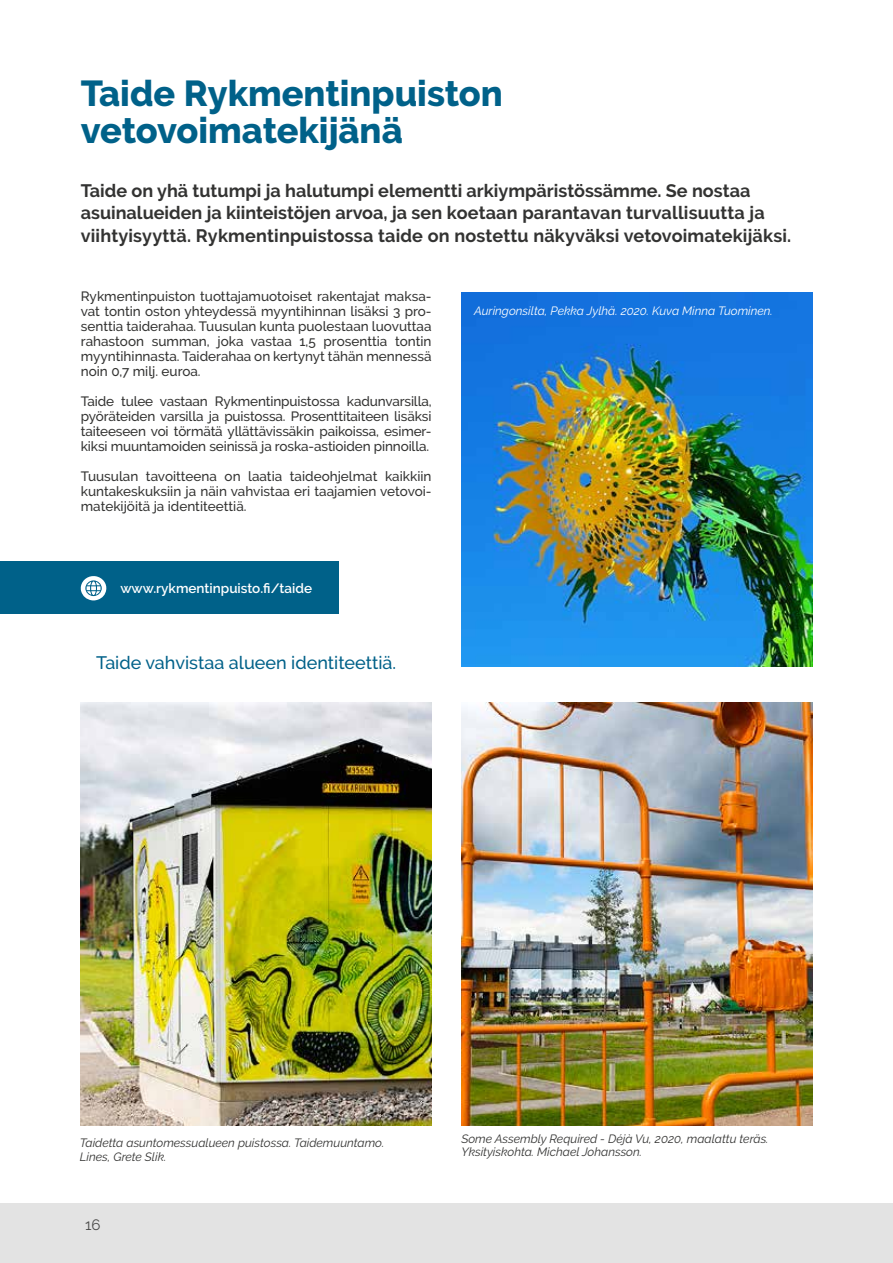
<style>
.page{position:relative;width:893px;height:1263px;background:#fff}
.page>*{position:absolute;margin:0;border:0;box-sizing:border-box;transform-origin:0 0}
.t1{font:800 36px/37.5px "Raleway";color:#006189}
.t2{font:700 18px/22.5px "Raleway";color:#333332}
.t3{font:500 18px "Raleway";color:#006189}
.t4{font:15px "Raleway";color:#4a4a49}
.t5{font:500 13.5px/15px "Raleway";color:#333332;text-align:justify}
.t6{font:600 13.5px "Raleway";color:#fff}
.t7{font:italic 12px/13.5px "Raleway";color:#333332}
.t8{font:italic 12px "Raleway";color:#fff}
</style>
<div class="page">
<div style="left:0;top:1203px;width:893px;height:60px;background:#e3e3e3"></div>
<img style="left:461px;top:292px;width:351px;height:374px">
<img style="left:461px;top:702px;width:351px;height:424px">
<img style="left:81px;top:702px;width:351px;height:424px">
<div style="left:0;top:562px;width:339px;height:52px;background:#006189"></div>
<svg style="left:81px;top:576px;width:26px;height:24px"></svg>
<h1 class="t1" style="left:81px;top:75px;width:424px">Taide Rykmentinpuiston vetovoimatekijänä</h1>
<p class="t2" style="left:81px;top:179px;width:712px">Taide on yhä tutumpi ja halutumpi elementti arkiympäristössämme. Se nostaa asuinalueiden ja kiinteistöjen arvoa, ja sen koetaan parantavan turvallisuutta ja viihtyisyyttä. Rykmentinpuistossa taide on nostettu näkyväksi vetovoimatekijäksi.</p>
<p class="t5" style="left:81px;top:289px;width:352px">Rykmentinpuiston tuottajamuotoiset rakentajat maksa&shy;vat tontin oston yhteydessä myyntihinnan lisäksi 3 pro&shy;senttia taiderahaa. Tuusulan kunta puolestaan luovuttaa rahastoon summan, joka vastaa 1,5 prosenttia tontin myyntihinnasta. Taiderahaa on kertynyt tähän mennessä noin 0,7 milj. euroa.</p>
<p class="t5" style="left:81px;top:394px;width:352px">Taide tulee vastaan Rykmentinpuistossa kadunvarsilla, pyöräteiden varsilla ja puistossa. Prosenttitaiteen lisäksi taiteeseen voi törmätä yllättävissäkin paikoissa, esimer&shy;kiksi muuntamoiden seinissä ja roska-astioiden pinnoilla.</p>
<p class="t5" style="left:81px;top:469px;width:352px">Tuusulan tavoitteena on laatia taideohjelmat kaikkiin kuntakeskuksiin ja näin vahvistaa eri taajamien vetovoi&shy;matekijöitä ja identiteettiä.</p>
<p class="t6" style="left:120px;top:580px;width:193px">www.rykmentinpuisto.fi/taide</p>
<h2 class="t3" style="left:96px;top:652px;width:302px">Taide vahvistaa alueen identiteettiä.</h2>
<p class="t8" style="left:474px;top:304px;width:300px">Auringonsilta, Pekka Jylhä. 2020. Kuva Minna Tuominen.</p>
<p class="t7" style="left:80px;top:1136px;width:306px">Taidetta asuntomessualueen puistossa. Taidemuuntamo.<br>Lines, Grete Slik.</p>
<p class="t4" style="left:85px;top:1216px;width:17px">16</p>
<p class="t7" style="left:461px;top:1132px;width:309px">Some Assembly Required - Déjà Vu, 2020, maalattu teräs.<br>Yksityiskohta. Michael Johansson.</p>
</div>
